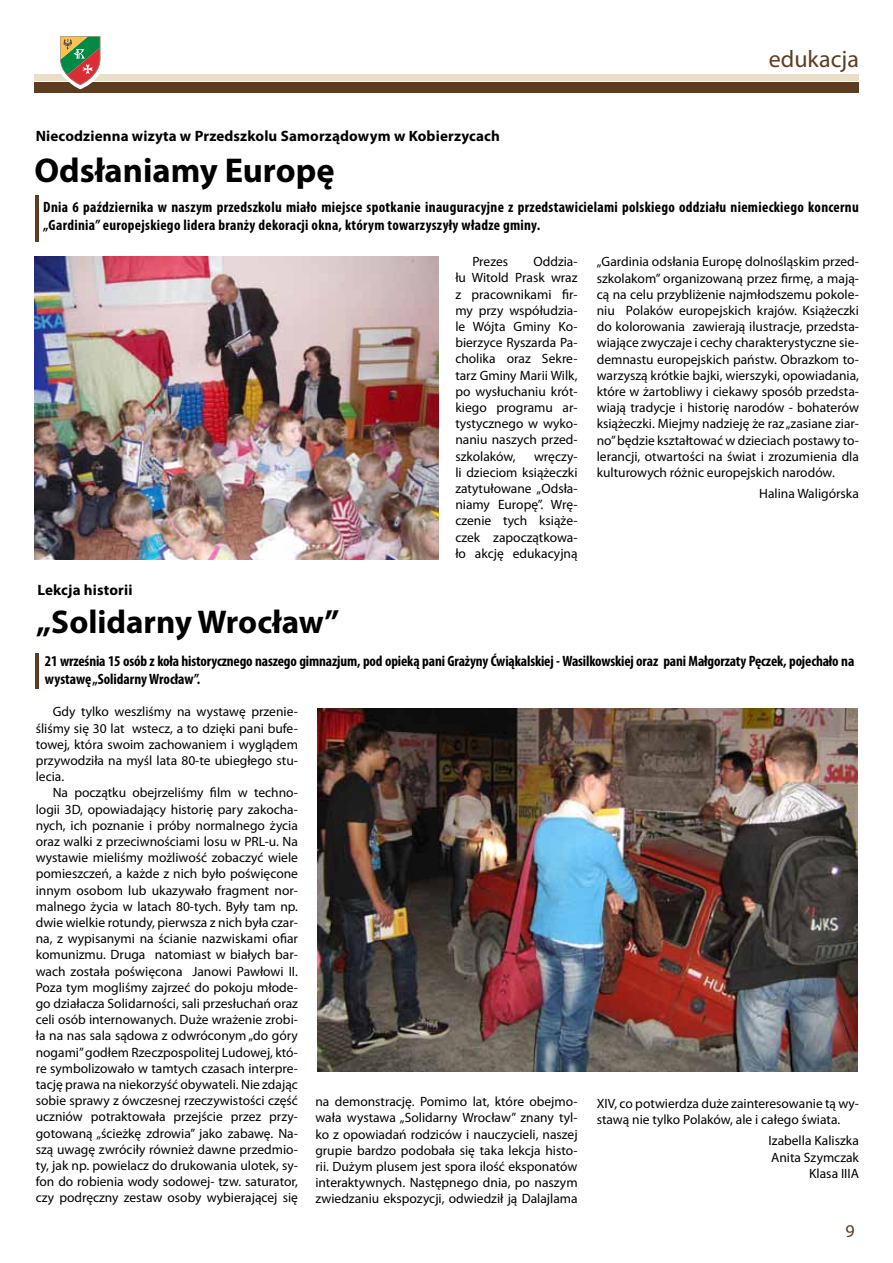
<style>
.page{position:relative;width:893px;height:1263px;background:#fff}
.page>*{position:absolute;margin:0;border:0;box-sizing:border-box;transform-origin:0 0}
.t1{font:700 34.5px "Myriad Pro";color:#000}
.t2{font:700 33px "Myriad Pro";color:#000}
.t3{font:24px "Myriad Pro";color:#5c3d21}
.t4{font:18px "Myriad Pro";color:#5c3d21}
.t5{font:700 condensed 15px/18px "Myriad Pro";letter-spacing:.02em;color:#000}
.t6{font:700 condensed 15px/18px "Myriad Pro";letter-spacing:-.01em;color:#000}
.t7{font:700 15px "Myriad Pro";letter-spacing:.01em;color:#000}
.t8{font:13.5px/16.2px "Myriad Pro";color:#000;text-align:justify}
</style>
<div class="page">
<div style="left:34px;top:83px;width:825px;height:10px;background:#5c3d21"></div>
<div style="left:34px;top:74px;width:825px;height:7px;background:#ebdec9"></div>
<svg style="left:55px;top:36px;width:49px;height:53px"></svg>
<hr style="left:36px;top:653px;width:3px;height:35px;background:#5c3d21">
<hr style="left:36px;top:195px;width:3px;height:46px;background:#5c3d21">
<img style="left:34px;top:256px;width:404px;height:303px">
<img style="left:317px;top:708px;width:541px;height:363px">
<p class="t7" style="left:36px;top:126px;width:466px">Niecodzienna wizyta w Przedszkolu Samorządowym w Kobierzycach</p>
<h1 class="t1" style="left:34px;top:148px;width:302px">Odsłaniamy Europę</h1>
<h3 class="t3" style="left:769px;top:44px;width:92px">edukacja</h3>
<p class="t5" style="left:43px;top:198px;width:817px">Dnia 6 października w naszym przedszkolu miało miejsce spotkanie inauguracyjne z przedstawicielami polskiego oddziału niemieckiego koncernu „Gardinia” europejskiego lidera branży dekoracji okna, którym towarzyszyły władze gminy.</p>
<p class="t7" style="left:37px;top:580px;width:96px">Lekcja historii</p>
<h2 class="t2" style="left:36px;top:600px;width:305px">„Solidarny Wrocław”</h2>
<p class="t8" style="left:455px;top:253px;width:124px;text-indent:78px">Oddzia&shy;łu Witold Prask wraz z pracownikami fir&shy;my przy współudzia&shy;le Wójta Gminy Ko&shy;bierzyce Ryszarda Pa&shy;cholika oraz Sekre&shy;tarz Gminy Marii Wilk, po wysłuchaniu krót&shy;kiego programu ar&shy;tystycznego w wyko&shy;naniu naszych przed&shy;szkolaków,</p>
<p class="t8" style="left:472px;top:253px;width:37px">Prezes</p>
<p class="t8" style="left:455px;top:448px;width:124px;text-indent:79px">wręczy&shy;li dzieciom książeczki zatytułowane „Odsła&shy;niamy Europę”. Wrę&shy;czenie tych książe&shy;czek zapoczątkowa&shy;ło akcję edukacyjną</p>
<p class="t8" style="left:597px;top:253px;width:264px">„Gardinia odsłania Europę dolnośląskim przed&shy;szkolakom” organizowaną przez firmę, a mają&shy;cą na celu przybliżenie najmłodszemu pokole&shy;niu Polaków europejskich krajów. Książeczki do kolorowania zawierają ilustracje, przedsta&shy;wiające zwyczaje i cechy charakterystyczne sie&shy;demnastu europejskich państw. Obrazkom to&shy;warzyszą krótkie bajki, wierszyki, opowiadania, które w żartobliwy i ciekawy sposób przedsta&shy;wiają tradycje i historię narodów - bohaterów książeczki. Miejmy nadzieję że raz „zasiane ziar&shy;no” będzie kształtować w dzieciach postawy to&shy;lerancji, otwartości na świat i zrozumienia dla kulturowych różnic europejskich narodów.</p>
<p class="t8" style="left:759px;top:485px;width:101px">Halina Waligórska</p>
<p class="t6" style="left:45px;top:651px;width:811px">21 września 15 osób z koła historycznego naszego gimnazjum, pod opieką pani Grażyny Ćwiąkalskiej - Wasilkowskiej oraz pani Małgorzaty Pęczek, pojechało na wystawę „Solidarny Wrocław”.</p>
<p class="t8" style="left:36px;top:703px;width:264px;text-indent:17px">Gdy tylko weszliśmy na wystawę przenie&shy;śliśmy się 30 lat wstecz, a to dzięki pani bufe&shy;towej, która swoim zachowaniem i wyglądem przywodziła na myśl lata 80-te ubiegłego stu&shy;lecia.</p>
<p class="t8" style="left:36px;top:784px;width:264px;text-indent:17px">Na początku obejrzeliśmy film w techno&shy;logii 3D, opowiadający historię pary zakocha&shy;nych, ich poznanie i próby normalnego życia oraz walki z przeciwnościami losu w PRL-u. Na wystawie mieliśmy możliwość zobaczyć wiele pomieszczeń, a każde z nich było poświęcone innym osobom lub ukazywało fragment nor&shy;malnego życia w latach 80-tych. Były tam np. dwie wielkie rotundy, pierwsza z nich była czar&shy;na, z wypisanymi na ścianie nazwiskami ofiar komunizmu. Druga natomiast w białych bar&shy;wach została poświęcona Janowi Pawłowi II.<br>Poza tym mogliśmy zajrzeć do pokoju młode&shy;go działacza Solidarności, sali przesłuchań oraz celi osób internowanych. Duże wrażenie zrobi&shy;ła na nas sala sądowa z odwróconym „do góry nogami” godłem Rzeczpospolitej Ludowej, któ&shy;re symbolizowało w tamtych czasach interpre&shy;tację prawa na niekorzyść obywateli. Nie zdając sobie sprawy z ówczesnej rzeczywistości część uczniów potraktowała przejście przez przy&shy;gotowaną „ścieżkę zdrowia” jako zabawę. Na&shy;szą uwagę zwróciły również dawne przedmio&shy;ty, jak np. powielacz do drukowania ulotek, sy&shy;fon do robienia wody sodowej- tzw. saturator, czy podręczny zestaw osoby wybierającej się</p>
<p class="t8" style="left:315px;top:1093px;width:264px">na demonstrację. Pomimo lat, które obejmo&shy;wała wystawa „Solidarny Wrocław” znany tyl&shy;ko z opowiadań rodziców i nauczycieli, naszej grupie bardzo podobała się taka lekcja histo&shy;rii. Dużym plusem jest spora ilość eksponatów interaktywnych. Następnego dnia, po naszym zwiedzaniu ekspozycji, odwiedził ją Dalajlama</p>
<p class="t8" style="left:597px;top:1095px;width:264px">XIV, co potwierdza duże zainteresowanie tą wy&shy;stawą nie tylko Polaków, ale i całego świata.</p>
<p class="t8" style="left:768px;top:1133px;width:92px;text-align:right">Izabella Kaliszka<br>Anita Szymczak<br>Klasa IIIA</p>
<h3 class="t4" style="left:845px;top:1219px;width:11px">9</h3>
</div>
